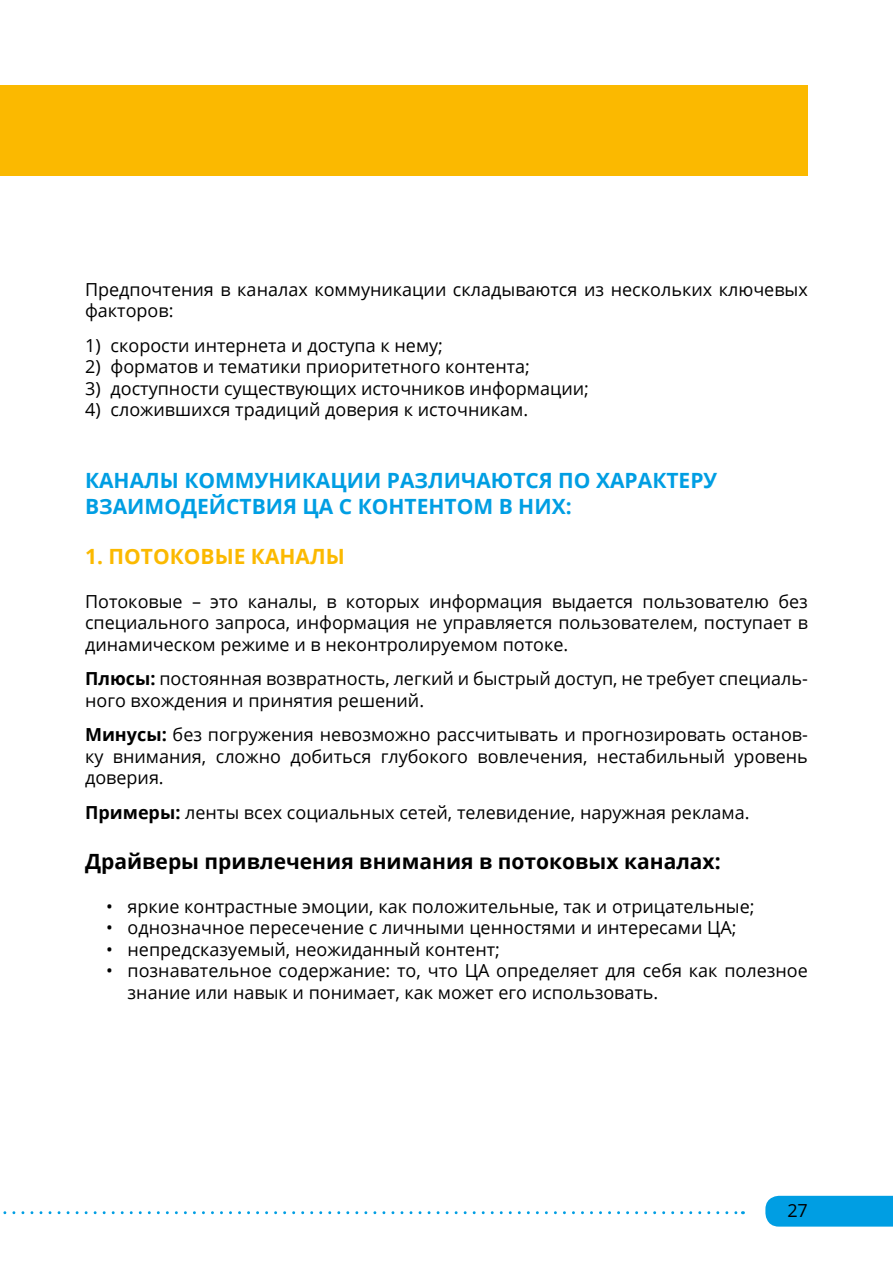
<style>
.page{position:relative;width:893px;height:1263px;background:#fff}
.page>*{position:absolute;margin:0;border:0;box-sizing:border-box;transform-origin:0 0}
.t1{font:700 21px/25.2px "Open Sans";color:#009ee3}
.t2{font:700 21px "Open Sans";color:#000}
.t3{font:700 21px "Open Sans";color:#fbb900}
.t4{font:18px/21.6px "Open Sans";color:#000}
.s1{font-weight:700}
</style>
<div class="page">
<div style="left:765px;top:1196px;width:128px;height:30px;background:#009ee3"></div>
<svg style="left:3px;top:1211px;width:740px;height:3px"></svg>
<div style="left:0;top:85px;width:808px;height:91px;background:#fbb900"></div>
<p class="t4" style="left:85px;top:278px;width:724px">Предпочтения в каналах коммуникации складываются из нескольких ключевых факторов:</p>
<p class="t4" style="left:85px;top:334px;width:360px">1) скорости интернета и доступа к нему;</p>
<p class="t4" style="left:85px;top:355px;width:446px">2) форматов и тематики приоритетного контента;</p>
<p class="t4" style="left:85px;top:377px;width:505px">3) доступности существующих источников информации;</p>
<p class="t4" style="left:85px;top:399px;width:445px">4) сложившихся традиций доверия к источникам.</p>
<p class="t1" style="left:85px;top:468px;width:634px">КАНАЛЫ КОММУНИКАЦИИ РАЗЛИЧАЮТСЯ ПО ХАРАКТЕРУ<br>ВЗАИМОДЕЙСТВИЯ ЦА С КОНТЕНТОМ В НИХ:</p>
<p class="t3" style="left:85px;top:542px;width:261px">1. ПОТОКОВЫЕ КАНАЛЫ</p>
<p class="t4" style="left:85px;top:590px;width:724px;text-align:justify">Потоковые – это каналы, в которых информация выдается пользователю без специального запроса, информация не управляется пользователем, поступает в динамическом режиме и в неконтролируемом потоке.</p>
<p class="t4" style="left:85px;top:667px;width:724px"><span class="s1">Плюсы:</span> постоянная возвратность, легкий и быстрый доступ, не требует специаль&shy;ного вхождения и принятия решений.</p>
<p class="t4" style="left:85px;top:723px;width:724px;text-align:justify"><span class="s1">Минусы:</span> без погружения невозможно рассчитывать и прогнозировать останов&shy;ку внимания, сложно добиться глубокого вовлечения, нестабильный уровень доверия.</p>
<p class="t4" style="left:85px;top:801px;width:666px"><span class="s1">Примеры:</span> ленты всех социальных сетей, телевидение, наружная реклама.</p>
<p class="t2" style="left:85px;top:847px;width:637px">Драйверы привлечения внимания в потоковых каналах:</p>
<p class="t4" style="left:106px;top:895px;width:650px">• яркие контрастные эмоции, как положительные, так и отрицательные;</p>
<p class="t4" style="left:106px;top:916px;width:632px">• однозначное пересечение с личными ценностями и интересами ЦА;</p>
<p class="t4" style="left:106px;top:938px;width:395px">• непредсказуемый, неожиданный контент;</p>
<p class="t4" style="left:128px;top:960px;width:682px;text-indent:-21px">• познавательное содержание: то, что ЦА определяет для себя как полезное знание или навык и понимает, как может его использовать.</p>
<p class="t4" style="left:787px;top:1199px;width:22px">27</p>
</div>
